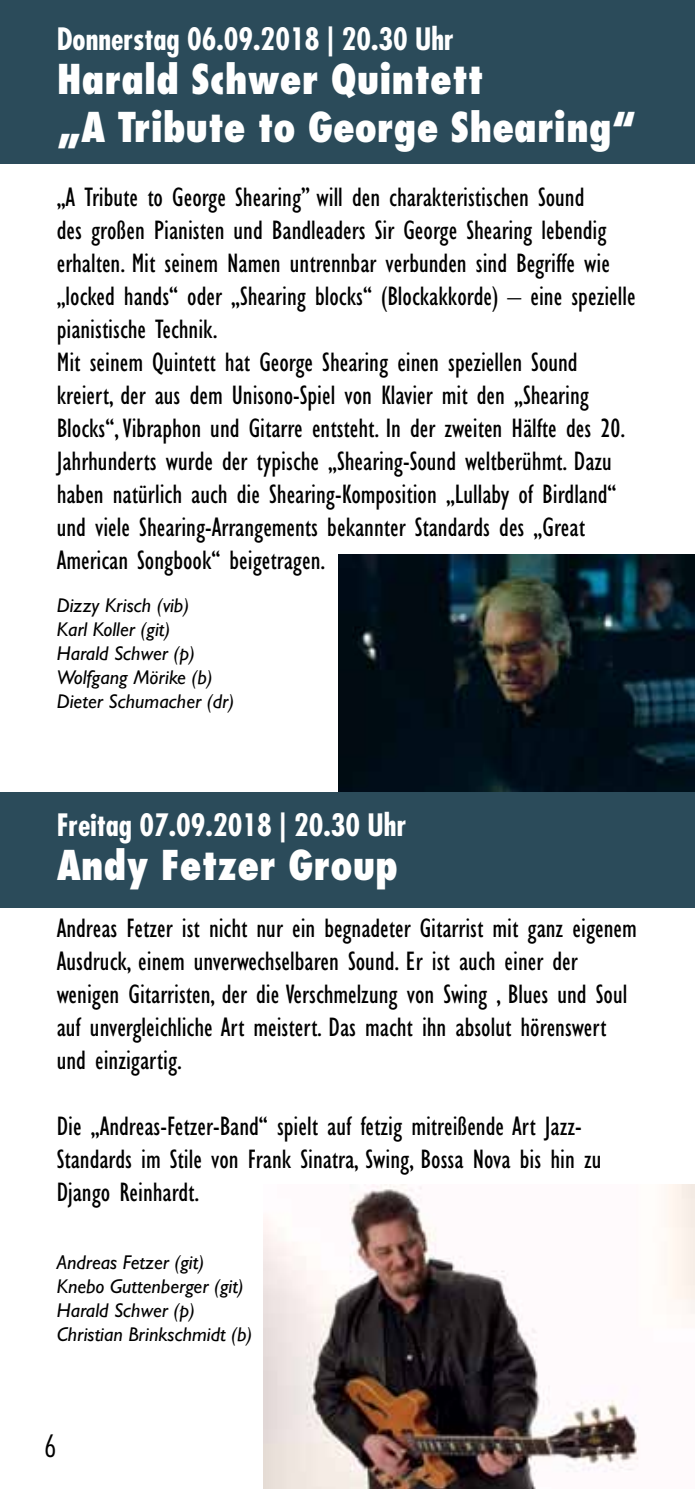
<style>
.page{position:relative;width:695px;height:1489px;background:#fff}
.page>*{position:absolute;margin:0;border:0;box-sizing:border-box;transform-origin:0 0}
.t1{font:800 condensed 40px/48px "Futura Std";color:#fff}
.t2{font:700 condensed 30px "Futura Std";color:#fff}
.t3{font:300 condensed 30px "Futura Std";color:#000}
.t4{font:condensed 27.5px/33px "Gill Sans Std";color:#000}
.t5{font:italic 20px/24px "Gill Sans Std";color:#000}
</style>
<div class="page">
<hr style="left:694px;top:0;width:1px;height:113px;background:#2b4b5a">
<div style="left:0;top:0;width:694px;height:163px;background:#2b4b5a"></div>
<img style="left:338px;top:555px;width:356px;height:237px">
<img style="left:263px;top:1184px;width:431px;height:304px">
<div style="left:0;top:792px;width:694px;height:115px;background:#2b4b5a"></div>
<p class="t2" style="left:57px;top:20px;width:398px">Donnerstag 06.09.2018 | 20.30 Uhr</p>
<h1 class="t1" style="left:57px;top:55px;width:581px">Harald Schwer Quintett<br>„A Tribute to George Shearing“</h1>
<p class="t4" style="left:57px;top:181px;width:580px">„A Tribute to George Shearing” will den charakteristischen Sound<br>des großen Pianisten und Bandleaders Sir George Shearing lebendig erhalten. Mit seinem Namen untrennbar verbunden sind Begriffe wie „locked hands“ oder „Shearing blocks“ (Blockakkorde) – eine spezielle pianistische Technik.<br>Mit seinem Quintett hat George Shearing einen speziellen Sound kreiert, der aus dem Unisono-Spiel von Klavier mit den „Shearing Blocks“, Vibraphon und Gitarre entsteht. In der zweiten Hälfte des 20.<br>Jahrhunderts wurde der typische „Shearing-Sound weltberühmt. Dazu haben natürlich auch die Shearing-Komposition „Lullaby of Birdland“ und viele Shearing-Arrangements bekannter Standards des „Great American Songbook“ beigetragen.</p>
<p class="t5" style="left:57px;top:593px;width:179px">Dizzy Krisch (vib)<br>Karl Koller (git)<br>Harald Schwer (p)<br>Wolfgang Mörike (b)<br>Dieter Schumacher (dr)</p>
<p class="t2" style="left:57px;top:806px;width:351px">Freitag 07.09.2018 | 20.30 Uhr</p>
<h1 class="t1" style="left:57px;top:841px;width:343px">Andy Fetzer Group</h1>
<p class="t4" style="left:57px;top:912px;width:581px">Andreas Fetzer ist nicht nur ein begnadeter Gitarrist mit ganz eigenem Ausdruck, einem unverwechselbaren Sound. Er ist auch einer der wenigen Gitarristen, der die Verschmelzung von Swing , Blues und Soul auf unvergleichliche Art meistert. Das macht ihn absolut hörenswert und einzigartig.</p>
<p class="t4" style="left:57px;top:1110px;width:546px">Die „Andreas-Fetzer-Band“ spielt auf fetzig mitreißende Art Jazz-<br>Standards im Stile von Frank Sinatra, Swing, Bossa Nova bis hin zu<br>Django Reinhardt.</p>
<p class="t5" style="left:57px;top:1250px;width:197px">Andreas Fetzer (git)<br>Knebo Guttenberger (git)<br>Harald Schwer (p)<br>Christian Brinkschmidt (b)</p>
<p class="t3" style="left:44px;top:1427px;width:14px">6</p>
</div>
